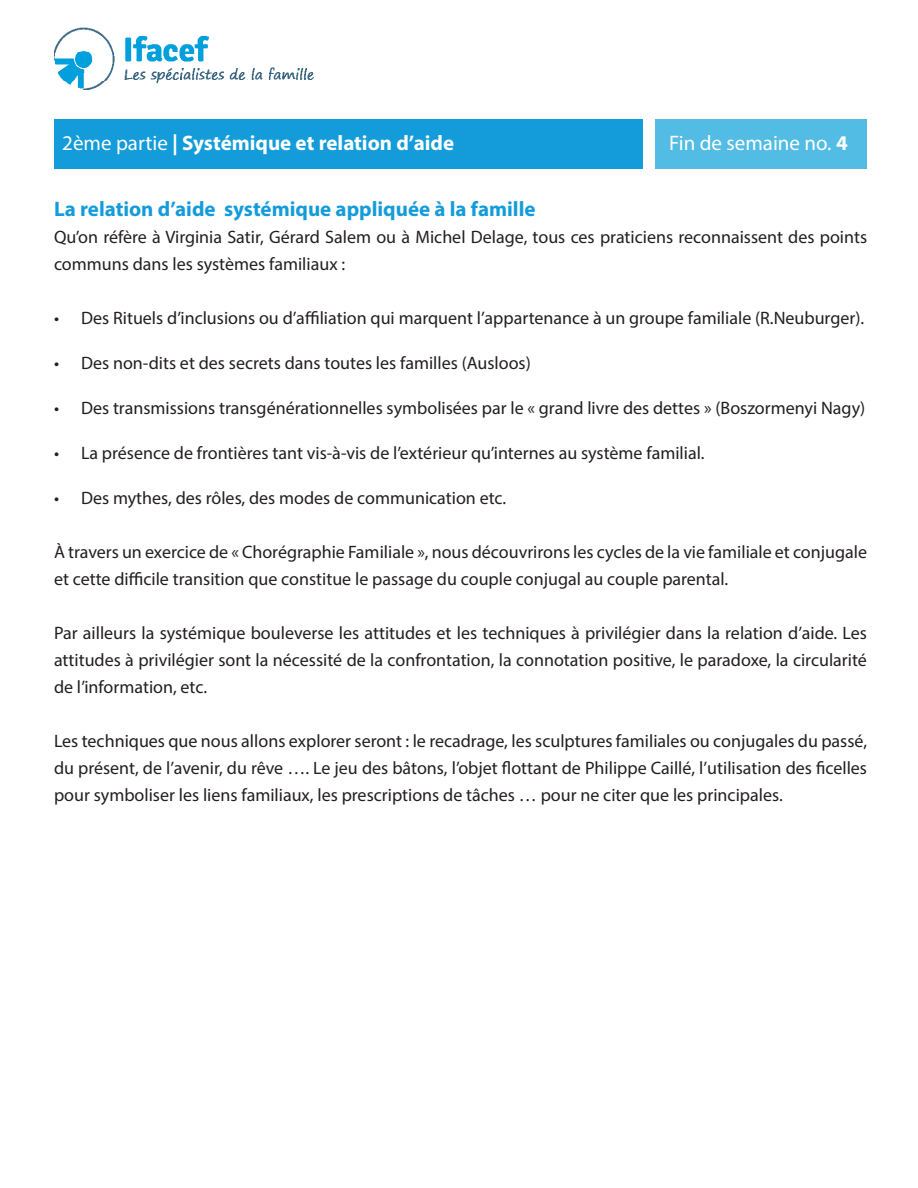
<style>
.page{position:relative;width:918px;height:1188px;background:#fff}
.page>*{position:absolute;margin:0;border:0;box-sizing:border-box;transform-origin:0 0}
.t1{font:700 21px "Myriad Pro";color:#139cd9}
.t2{font:700 21px "Myriad Pro";color:#fff}
.t3{font:21px "Myriad Pro";color:#fff}
.t4{font:18px/27px "Myriad Pro";color:#231f20}
.s1{font-weight:400}
.s2{font-weight:700}
</style>
<div class="page">
<img style="left:54px;top:27px;width:260px;height:62px">
<div style="left:54px;top:119px;width:589px;height:49px;background:#139cd9"></div>
<div style="left:655px;top:119px;width:212px;height:49px;background:#52bce5"></div>
<p class="t2" style="left:62px;top:130px;width:393px"><span class="s1">2ème partie</span> | Systémique et relation d’aide</p>
<p class="t3" style="left:669px;top:130px;width:180px">Fin de semaine no. <span class="s2">4</span></p>
<p class="t1" style="left:54px;top:195px;width:483px">La relation d’aide systémique appliquée à la famille</p>
<p class="t4" style="left:54px;top:223px;width:815px">Qu’on réfère à Virginia Satir, Gérard Salem ou à Michel Delage, tous ces praticiens reconnaissent des points communs dans les systèmes familiaux :</p>
<p class="t4" style="left:54px;top:304px;width:812px">• Des Rituels d’inclusions ou d’affiliation qui marquent l’appartenance à un groupe familiale (R.Neuburger).</p>
<p class="t4" style="left:54px;top:349px;width:478px">• Des non-dits et des secrets dans toutes les familles (Ausloos)</p>
<p class="t4" style="left:54px;top:394px;width:813px">• Des transmissions transgénérationnelles symbolisées par le « grand livre des dettes » (Boszormenyi Nagy)</p>
<p class="t4" style="left:54px;top:439px;width:652px">• La présence de frontières tant vis-à-vis de l’extérieur qu’internes au système familial.</p>
<p class="t4" style="left:54px;top:484px;width:454px">• Des mythes, des rôles, des modes de communication etc.</p>
<p class="t4" style="left:54px;top:538px;width:815px">À travers un exercice de « Chorégraphie Familiale », nous découvrirons les cycles de la vie familiale et conjugale et cette difficile transition que constitue le passage du couple conjugal au couple parental.</p>
<p class="t4" style="left:54px;top:619px;width:815px;text-align:justify">Par ailleurs la systémique bouleverse les attitudes et les techniques à privilégier dans la relation d’aide. Les attitudes à privilégier sont la nécessité de la confrontation, la connotation positive, le paradoxe, la circularité de l’information, etc.</p>
<p class="t4" style="left:54px;top:727px;width:815px;text-align:justify">Les techniques que nous allons explorer seront : le recadrage, les sculptures familiales ou conjugales du passé, du présent, de l’avenir, du rêve …. Le jeu des bâtons, l’objet flottant de Philippe Caillé, l’utilisation des ficelles pour symboliser les liens familiaux, les prescriptions de tâches … pour ne citer que les principales.</p>
</div>
